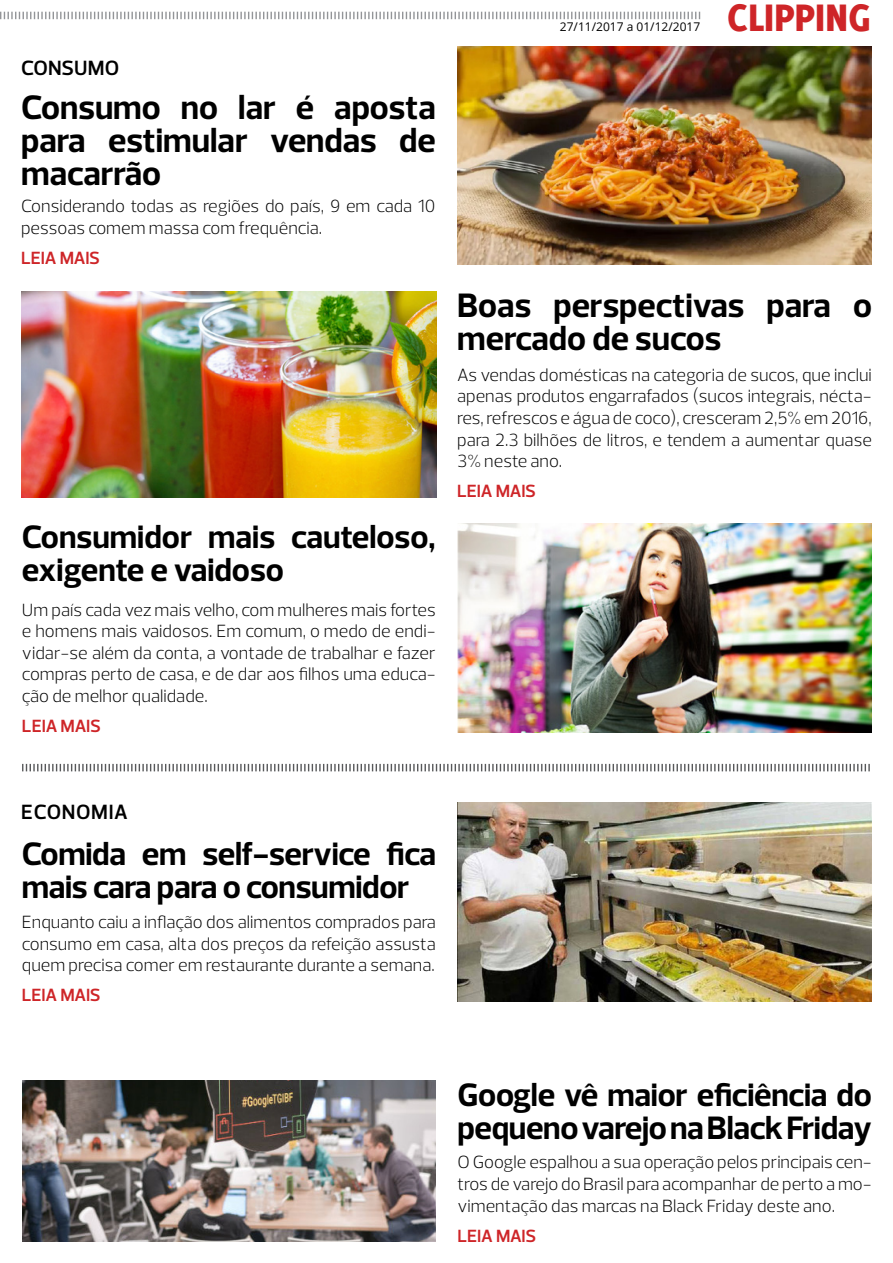
<style>
.page{position:relative;width:893px;height:1263px;background:#fff}
.page>*{position:absolute;margin:0;border:0;box-sizing:border-box;transform-origin:0 0}
.t1{font:800 42px "Delicious";color:#ce2528}
.t2{font:700 34.5px/33px "Prelo";color:#000;text-align:justify}
.t3{font:700 33px/33px "Prelo";letter-spacing:-.01em;color:#000}
.t4{font:600 21px "Prelo";letter-spacing:.03em;color:#000}
.t5{font:600 21px "Prelo";letter-spacing:.01em;color:#000}
.t6{font:300 18px/21.6px "Prelo";color:#000;text-align:justify}
.t7{font:600 18px "Prelo";letter-spacing:-.015em;color:#ce2528}
.t8{font:12px "Open Sans";color:#000}
</style>
<div class="page">
<svg style="left:0;top:12px;width:700px;height:8px"></svg>
<svg style="left:22px;top:763px;width:848px;height:9px"></svg>
<img style="left:457px;top:47px;width:415px;height:217px">
<img style="left:21px;top:291px;width:415px;height:206px">
<img style="left:457px;top:802px;width:415px;height:199px">
<img style="left:22px;top:1081px;width:414px;height:161px">
<img style="left:457px;top:524px;width:415px;height:208px">
<p class="t5" style="left:21px;top:55px;width:99px">CONSUMO</p>
<h2 class="t2" style="left:21px;top:92px;width:416px">Consumo no lar é aposta para estimular vendas de macarrão</h2>
<p class="t6" style="left:21px;top:196px;width:416px">Considerando todas as regiões do país, 9 em cada 10 pessoas comem massa com frequência.</p>
<p class="t7" style="left:21px;top:247px;width:80px">LEIA MAIS</p>
<h3 class="t3" style="left:22px;top:520px;width:415px">Consumidor mais cauteloso, exigente e vaidoso</h3>
<p class="t6" style="left:22px;top:599px;width:415px">Um país cada vez mais velho, com mulheres mais fortes e homens mais vaidosos. Em comum, o medo de endi&shy;vidar-se além da conta, a vontade de trabalhar e fazer compras perto de casa, e de dar aos filhos uma educa&shy;ção de melhor qualidade.</p>
<p class="t7" style="left:22px;top:715px;width:80px">LEIA MAIS</p>
<p class="t8" style="left:560px;top:18px;width:142px">27/11/2017 a 01/12/2017</p>
<h1 class="t1" style="left:727px;top:-7px;width:145px">CLIPPING</h1>
<h2 class="t2" style="left:457px;top:289px;width:416px">Boas perspectivas para o mercado de sucos</h2>
<p class="t6" style="left:457px;top:364px;width:416px">As vendas domésticas na categoria de sucos, que inclui apenas produtos engarrafados (sucos integrais, nécta&shy;res, refrescos e água de coco), cresceram 2,5% em 2016, para 2.3 bilhões de litros, e tendem a aumentar quase 3% neste ano.</p>
<p class="t7" style="left:457px;top:480px;width:80px">LEIA MAIS</p>
<p class="t4" style="left:21px;top:799px;width:108px">ECONOMIA</p>
<h3 class="t3" style="left:22px;top:838px;width:416px">Comida em self-service fica mais cara para o consumidor</h3>
<p class="t6" style="left:22px;top:911px;width:416px">Enquanto caiu a inflação dos alimentos comprados para consumo em casa, alta dos preços da refeição assusta quem precisa comer em restaurante durante a semana.</p>
<p class="t7" style="left:22px;top:984px;width:80px">LEIA MAIS</p>
<h3 class="t3" style="left:457px;top:1078px;width:416px">Google vê maior eficiência do pequeno varejo na Black Friday</h3>
<p class="t6" style="left:457px;top:1152px;width:416px">O Google espalhou a sua operação pelos principais cen&shy;tros de varejo do Brasil para acompanhar de perto a mo&shy;vimentação das marcas na Black Friday deste ano.</p>
<p class="t7" style="left:457px;top:1224px;width:80px">LEIA MAIS</p>
</div>
